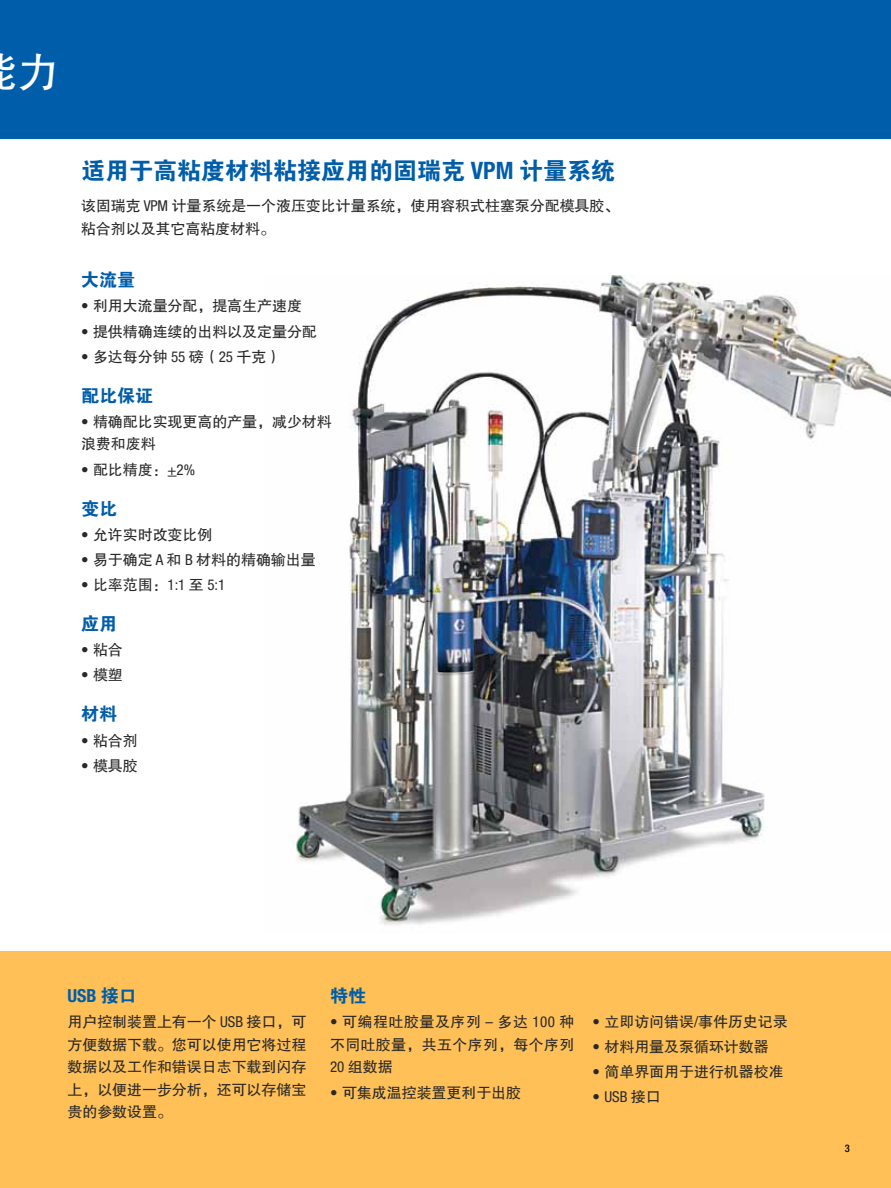
<style>
.page{position:relative;width:891px;height:1188px;background:#fff}
.page>*{position:absolute;margin:0;border:0;box-sizing:border-box;transform-origin:0 0}
.t1{font:42px "FZHTJW GB1 0";color:#fff}
.t2{font:24px "FZDHTJW GB1 0";color:#005daa}
.t3{font:18px "FZDHTJW GB1 0";color:#005daa}
.t4{font:700 condensed 18px "Helvetica Neue LT Std";color:#005daa}
.t5{font:15px/22.5px "FZHTJW GB1 0";letter-spacing:-.005em;color:#292829}
.t6{font:condensed 15px "Helvetica Neue LT Std";color:#292829}
.t7{font:500 condensed 10.5px "Helvetica Neue LT Std";color:#000}
.s1{font-family:"Helvetica Neue LT Std";font-weight:700;font-stretch:condensed}
.s2{font-family:"Helvetica Neue LT Std";font-stretch:condensed}
.s3{font-family:"FZHTJW GB1 0";font-stretch:normal}
.s4{font-family:"FZDHTJW GB1 0";font-weight:400;font-stretch:normal}
</style>
<div class="page">
<img style="left:293px;top:275px;width:598px;height:650px">
<div style="left:0;top:951px;width:891px;height:237px;background:#fec057"></div>
<div style="left:0;top:0;width:891px;height:138px;background:#005daa"></div>
<h1 class="t1" style="left:17px;top:49px;width:43px">力</h1>
<h2 class="t2" style="left:81px;top:158px;width:536px">适用于高粘度材料粘接应用的固瑞克 <span class="s1">VPM</span> 计量系统</h2>
<p class="t5" style="left:81px;top:195px;width:540px">该固瑞克 <span class="s2">VPM</span> 计量系统是一个液压变比计量系统，使用容积式柱塞泵分配模具胶、粘合剂以及其它高粘度材料。</p>
<p class="t3" style="left:81px;top:270px;width:55px">大流量</p>
<p class="t5" style="left:81px;top:295px;width:223px"><span class="s2">•</span> 利用大流量分配，提高生产速度</p>
<p class="t5" style="left:81px;top:320px;width:237px"><span class="s2">•</span> 提供精确连续的出料以及定量分配</p>
<p class="t5" style="left:81px;top:346px;width:202px"><span class="s2">•</span> 多达每分钟 <span class="s2">55</span> 磅（<span class="s2">25</span> 千克）</p>
<p class="t3" style="left:81px;top:386px;width:73px">配比保证</p>
<p class="t5" style="left:81px;top:411px;width:252px"><span class="s2">•</span> 精确配比实现更高的产量，减少材料浪费和废料</p>
<p class="t5" style="left:81px;top:458px;width:116px"><span class="s2">•</span> 配比精度：<span class="s2">+2%</span></p>
<p class="t3" style="left:81px;top:498px;width:37px">变比</p>
<p class="t5" style="left:81px;top:523px;width:133px"><span class="s2">•</span> 允许实时改变比例</p>
<p class="t5" style="left:81px;top:549px;width:236px"><span class="s2">•</span> 易于确定 <span class="s2">A</span> 和 <span class="s2">B</span> 材料的精确输出量</p>
<p class="t6" style="left:81px;top:576px;width:146px">• <span class="s3">比率范围：</span>1:1 <span class="s3">至</span> 5:1</p>
<p class="t3" style="left:81px;top:614px;width:37px">应用</p>
<p class="t5" style="left:81px;top:639px;width:43px"><span class="s2">•</span> 粘合</p>
<p class="t5" style="left:81px;top:664px;width:43px"><span class="s2">•</span> 模塑</p>
<p class="t3" style="left:81px;top:704px;width:37px">材料</p>
<p class="t5" style="left:81px;top:729px;width:58px"><span class="s2">•</span> 粘合剂</p>
<p class="t5" style="left:81px;top:754px;width:58px"><span class="s2">•</span> 模具胶</p>
<p class="t4" style="left:68px;top:985px;width:71px">USB <span class="s4">接口</span></p>
<p class="t5" style="left:68px;top:1011px;width:240px;text-align:justify">用户控制装置上有一个 <span class="s2">USB</span> 接口，可方便数据下载。您可以使用它将过程数据以及工作和错误日志下载到闪存上，以便进一步分析，还可以存储宝贵的参数设置。</p>
<p class="t3" style="left:330px;top:986px;width:37px">特性</p>
<p class="t5" style="left:330px;top:1011px;width:246px;text-align:justify"><span class="s2">•</span> 可编程吐胶量及序列 <span class="s2">–</span> 多达 <span class="s2">100</span> 种不同吐胶量，共五个序列，每个序列<span class="s2">20</span> 组数据</p>
<p class="t5" style="left:330px;top:1081px;width:193px"><span class="s2">•</span> 可集成温控装置更利于出胶</p>
<p class="t5" style="left:593px;top:1011px;width:197px"><span class="s2">•</span> 立即访问错误<span class="s2">/</span>事件历史记录</p>
<p class="t5" style="left:593px;top:1036px;width:178px"><span class="s2">•</span> 材料用量及泵循环计数器</p>
<p class="t5" style="left:593px;top:1061px;width:193px"><span class="s2">•</span> 简单界面用于进行机器校准</p>
<p class="t6" style="left:593px;top:1088px;width:70px">• USB <span class="s3">接口</span></p>
<p class="t7" style="left:845px;top:1142px;width:7px">3</p>
</div>
